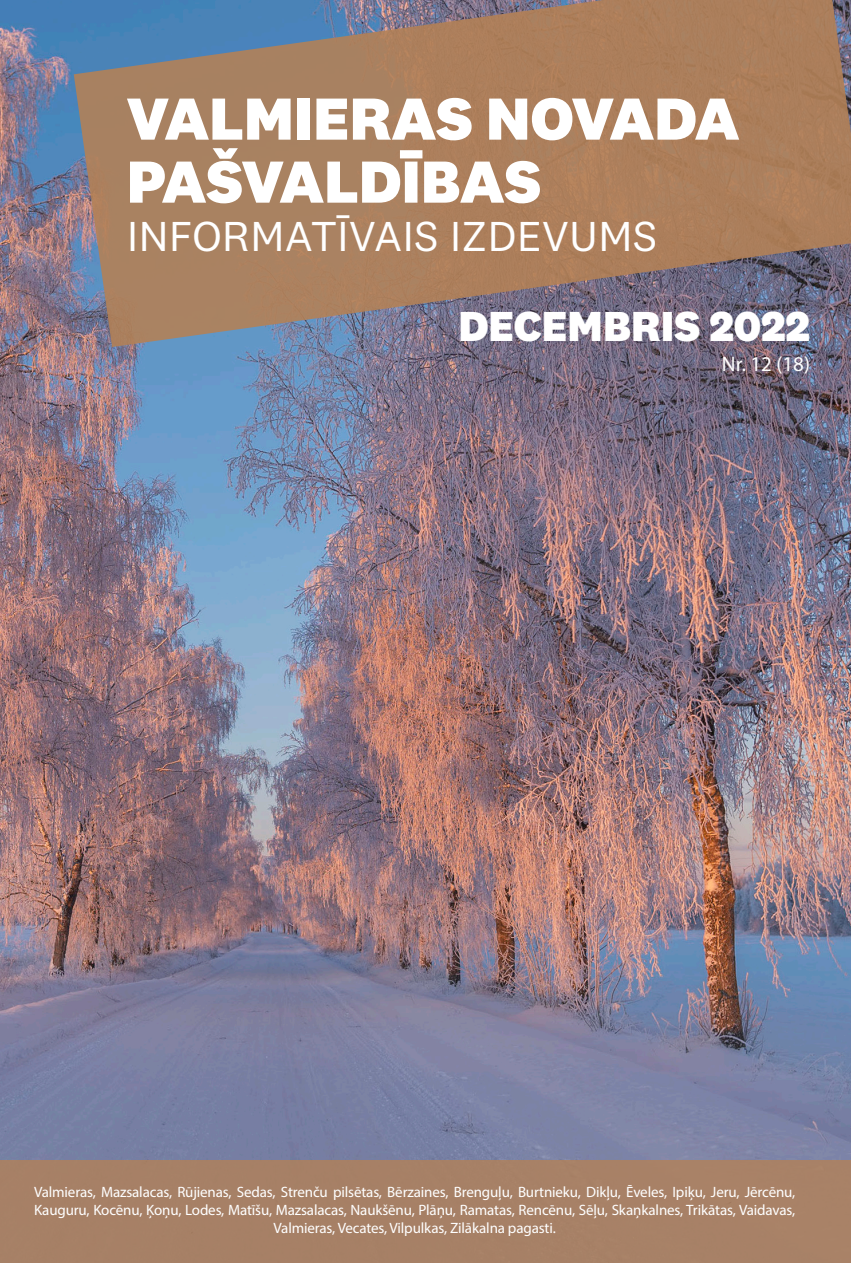
<style>
.page{position:relative;width:851px;height:1263px;background:#fff}
.page>*{position:absolute;margin:0;border:0;box-sizing:border-box;transform-origin:0 0}
.t1{font:800 61.5px "National 2";color:#fff}
.t2{font:43.5px "National 2";color:#fff}
.t3{font:800 43.5px "National 2";color:#fff}
.t4{font:21px "Myriad Pro";color:#fff}
.t5{font:15px/18px "Myriad Pro";letter-spacing:-.01em;color:#fff;text-align:center}
</style>
<div class="page">
<img style="left:0;top:0;width:850px;height:1159px">
<div style="left:0;top:1159px;width:850px;height:104px;background:#a78066"></div>
<svg style="left:74px;top:0;width:776px;height:347px;background:#9a7d6a"></svg>
<p class="t1" style="left:127px;top:80px;width:614px">VALMIERAS NOVADA</p>
<p class="t1" style="left:127px;top:143px;width:416px">PAŠVALDĪBAS</p>
<p class="t2" style="left:127px;top:210px;width:532px">INFORMATĪVAIS IZDEVUMS</p>
<p class="t3" style="left:458px;top:299px;width:353px">DECEMBRIS 2022</p>
<p class="t4" style="left:721px;top:351px;width:90px">Nr. 12 (18)</p>
<p class="t5" style="left:34px;top:1182px;width:762px">Valmieras, Mazsalacas, Rūjienas, Sedas, Strenču pilsētas, Bērzaines, Brenguļu, Burtnieku, Dikļu, Ēveles, Ipiķu, Jeru, Jērcēnu,<br>Kauguru, Kocēnu, Ķoņu, Lodes, Matīšu, Mazsalacas, Naukšēnu, Plāņu, Ramatas, Rencēnu, Sēļu, Skaņkalnes, Trikātas, Vaidavas,<br>Valmieras, Vecates, Vilpulkas, Zilākalna pagasti.</p>
</div>
